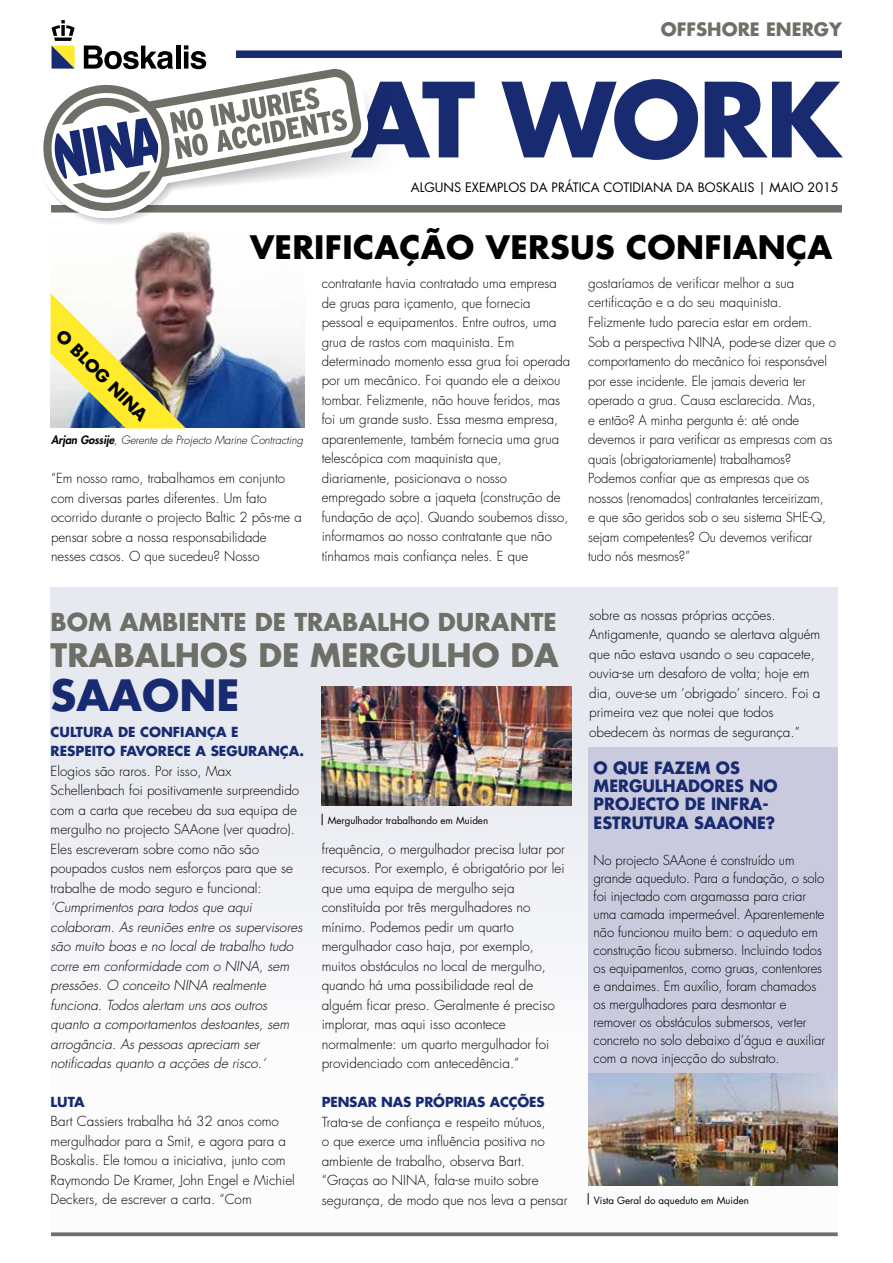
<style>
.page{position:relative;width:893px;height:1263px;background:#fff}
.page>*{position:absolute;margin:0;border:0;box-sizing:border-box;transform-origin:0 0}
.t1{font:700 100.5px "Futura Std";letter-spacing:-.03em;color:#182b70}
.t2{font:700 42px "Futura Std";color:#182b70}
.t3{font:700 31.5px "Futura Std";letter-spacing:.01em;color:#000}
.t4{font:700 31.5px "Futura Std";color:#6e6f66}
.t5{font:700 24px "Futura Std";color:#6e6f66}
.t6{font:700 18px "Futura Std";color:#6e6f66}
.t7{font:700 16.5px/17.7px "Futura Std";color:#182b70}
.t8{font:700 16.5px "Futura Std";color:#000}
.t9{font:300 13.5px/19.5px "Futura Std";color:#000}
.t10{font:italic 300 13.5px/19.5px "Futura Std";color:#000}
.t11{font:700 13.5px/19.5px "Futura Std";color:#182b70}
.t12{font:12.6px "Futura Std";color:#000}
.t13{font:italic 300 11.25px "Futura Std";letter-spacing:-.005em;color:#000}
.t14{font:9.75px "Futura Std";color:#000}
.s1{font-weight:800}
</style>
<div class="page">
<div style="left:51px;top:587px;width:787px;height:645px;background:#f2f3f7"></div>
<div style="left:588px;top:747px;width:250px;height:424px;background:#cacade"></div>
<img style="left:133px;top:233px;width:172px;height:195px">
<svg style="left:51px;top:1232px;width:787px;height:4px;background:#7c7d75"></svg>
<div style="left:236px;top:50px;width:606px;height:8px;background:#182b70"></div>
<div style="left:51px;top:205px;width:791px;height:7px;background:#6e6f66"></div>
<svg style="left:51px;top:67px;width:312px;height:146px"></svg>
<svg style="left:43px;top:77px;width:305px;height:147px"></svg>
<svg style="left:84px;top:46px;width:89px;height:23px"></svg>
<hr style="left:176px;top:46px;width:4px;height:23px;background:#000">
<svg style="left:184px;top:45px;width:22px;height:24px"></svg>
<svg style="left:52px;top:20px;width:23px;height:49px"></svg>
<img style="left:322px;top:686px;width:249px;height:120px">
<img style="left:588px;top:1074px;width:250px;height:111px">
<svg style="left:588px;top:1193px;width:1px;height:12px"></svg>
<div style="left:238px;top:216px;width:605px;height:62px;background:#fff"></div>
<img style="left:51px;top:293px;width:135px;height:135px">
<h3 class="t6" style="left:661px;top:17px;width:183px">OFFSHORE ENERGY</h3>
<h1 class="t1" style="left:351px;top:53px;width:492px">AT WORK</h1>
<p class="t12" style="left:411px;top:179px;width:429px">ALGUNS EXEMPLOS DA PRÁTICA COTIDIANA DA BOSKALIS | MAIO 2015</p>
<h3 class="t3" style="left:250px;top:226px;width:584px">VERIFICAÇÃO VERSUS CONFIANÇA</h3>
<p class="t8" style="left:67px;top:325px;width:123px;rotate:45deg">O BLOG NINA</p>
<p class="t13" style="left:51px;top:433px;width:253px"><span class="s1">Arjan Gossije</span>, Gerente de Projecto Marine Contracting</p>
<p class="t9" style="left:51px;top:469px;width:252px">“Em nosso ramo, trabalhamos em conjunto com diversas partes diferentes. Um fato ocorrido durante o projecto Baltic 2 pôs-me a pensar sobre a nossa responsabilidade nesses casos. O que sucedeu? Nosso</p>
<p class="t9" style="left:322px;top:274px;width:250px">contratante havia contratado uma empresa de gruas para içamento, que fornecia pessoal e equipamentos. Entre outros, uma grua de rastos com maquinista. Em determinado momento essa grua foi operada por um mecânico. Foi quando ele a deixou tombar. Felizmente, não houve feridos, mas foi um grande susto. Essa mesma empresa, aparentemente, também fornecia uma grua telescópica com maquinista que, diariamente, posicionava o nosso empregado sobre a jaqueta (construção de fundação de aço). Quando soubemos disso, informamos ao nosso contratante que não tínhamos mais confiança neles. E que</p>
<p class="t9" style="left:588px;top:274px;width:249px">gostaríamos de verificar melhor a sua certificação e a do seu maquinista.<br>Felizmente tudo parecia estar em ordem.<br>Sob a perspectiva NINA, pode-se dizer que o comportamento do mecânico foi responsável por esse incidente. Ele jamais deveria ter operado a grua. Causa esclarecida. Mas,<br>e então? A minha pergunta é: até onde devemos ir para verificar as empresas com as quais (obrigatoriamente) trabalhamos?<br>Podemos confiar que as empresas que os nossos (renomados) contratantes terceirizam,<br>e que são geridos sob o seu sistema SHE-Q, sejam competentes? Ou devemos verificar tudo nós mesmos?”</p>
<h3 class="t5" style="left:51px;top:606px;width:508px">BOM AMBIENTE DE TRABALHO DURANTE</h3>
<h3 class="t4" style="left:51px;top:634px;width:510px">TRABALHOS DE MERGULHO DA</h3>
<h2 class="t2" style="left:51px;top:667px;width:190px">SAAONE</h2>
<p class="t11" style="left:51px;top:721px;width:255px">CULTURA DE CONFIANÇA E<br>RESPEITO FAVORECE A SEGURANÇA.</p>
<p class="t9" style="left:51px;top:761px;width:250px">Elogios são raros. Por isso, Max Schellenbach foi positivamente surpreendido com a carta que recebeu da sua equipa de mergulho no projecto SAAone (ver quadro).<br>Eles escreveram sobre como não são poupados custos nem esforços para que se trabalhe de modo seguro e funcional:</p>
<p class="t10" style="left:51px;top:898px;width:253px">‘Cumprimentos para todos que aqui colaboram. As reuniões entre os supervisores são muito boas e no local de trabalho tudo corre em conformidade com o NINA, sem pressões. O conceito NINA realmente funciona. Todos alertam uns aos outros quanto a comportamentos destoantes, sem arrogância. As pessoas apreciam ser notificadas quanto a acções de risco.‘</p>
<p class="t11" style="left:51px;top:1092px;width:36px">LUTA</p>
<p class="t9" style="left:51px;top:1112px;width:246px">Bart Cassiers trabalha há 32 anos como mergulhador para a Smit, e agora para a Boskalis. Ele tomou a iniciativa, junto com Raymondo De Kramer, John Engel e Michiel Deckers, de escrever a carta. “Com</p>
<p class="t14" style="left:328px;top:815px;width:162px">Mergulhador trabalhando em Muiden</p>
<p class="t9" style="left:322px;top:839px;width:245px">frequência, o mergulhador precisa lutar por recursos. Por exemplo, é obrigatório por lei que uma equipa de mergulho seja constituída por três mergulhadores no mínimo. Podemos pedir um quarto mergulhador caso haja, por exemplo, muitos obstáculos no local de mergulho, quando há uma possibilidade real de alguém ficar preso. Geralmente é preciso implorar, mas aqui isso acontece normalmente: um quarto mergulhador foi providenciado com antecedência.”</p>
<p class="t11" style="left:322px;top:1092px;width:224px">PENSAR NAS PRÓPRIAS ACÇÕES</p>
<p class="t9" style="left:322px;top:1112px;width:247px">Trata-se de confiança e respeito mútuos,<br>o que exerce uma influência positiva no ambiente de trabalho, observa Bart. “Graças ao NINA, fala-se muito sobre segurança, de modo que nos leva a pensar</p>
<p class="t9" style="left:589px;top:605px;width:233px">sobre as nossas próprias acções.<br>Antigamente, quando se alertava alguém que não estava usando o seu capacete, ouvia-se um desaforo de volta; hoje em dia, ouve-se um ‘obrigado’ sincero. Foi a primeira vez que notei que todos obedecem às normas de segurança.”</p>
<p class="t7" style="left:594px;top:759px;width:186px">O QUE FAZEM OS<br>MERGULHADORES NO<br>PROJECTO DE INFRA-</p>
<p class="t7" style="left:594px;top:814px;width:183px">ESTRUTURA SAAONE?</p>
<p class="t9" style="left:594px;top:852px;width:233px;line-height:18px">No projecto SAAone é construído um grande aqueduto. Para a fundação, o solo foi injectado com argamassa para criar uma camada impermeável. Aparentemente não funcionou muito bem: o aqueduto em construção ficou submerso. Incluindo todos os equipamentos, como gruas, contentores e andaimes. Em auxílio, foram chamados os mergulhadores para desmontar e remover os obstáculos submersos, verter concreto no solo debaixo d’água e auxiliar com a nova injecção do substrato.</p>
<p class="t14" style="left:594px;top:1194px;width:157px">Vista Geral do aqueduto em Muiden</p>
</div>
